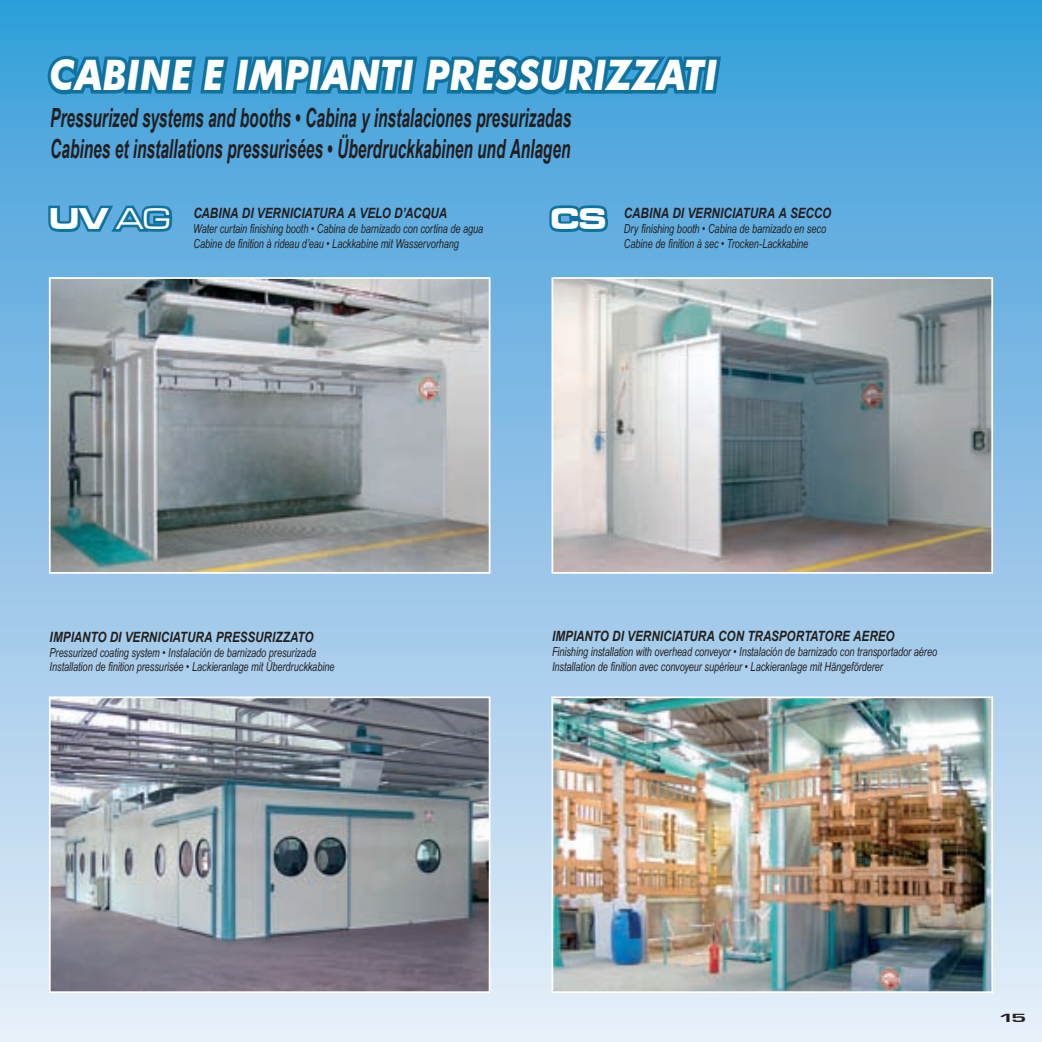
<style>
.page{position:relative;width:1042px;height:1042px;background:#fff}
.page>*{position:absolute;margin:0;border:0;box-sizing:border-box;transform-origin:0 0}
.t1{font:italic 700 42px "Futura BT";letter-spacing:.005em;color:#fff;scale:.9 1}
.t2{font:30.97px "Microgramma D Bold Exte";color:#fff}
.t3{font:italic 700 26.43px/31.7px "Arial Narrow";color:#231f20;scale:.72 1}
.t4{font:italic 700 14.17px "Arial Narrow";letter-spacing:.005em;color:#231f20}
.t5{font:italic 12.42px/14.9px "Arial Narrow";letter-spacing:-.005em;color:#231f20;scale:.9 1}
.t6{font:700 12.25px "Eurostile";color:#231f20;scale:2 1}
.s1{font-family:"Microgramma D Medi Exte"}
</style>
<div class="page">
<div style="left:0;top:0;width:1042px;height:1042px;background:linear-gradient(to bottom,#399cd9,#eaedf8)"></div>
<img style="left:52px;top:280px;width:435px;height:291px">
<div style="left:49px;top:277px;width:441px;height:297px;border:2px solid #fff"></div>
<img style="left:554px;top:280px;width:436px;height:291px">
<div style="left:551px;top:277px;width:442px;height:297px;border:2px solid #fff"></div>
<img style="left:554px;top:699px;width:436px;height:291px">
<div style="left:551px;top:696px;width:442px;height:297px;border:2px solid #fff"></div>
<img style="left:52px;top:699px;width:435px;height:291px">
<div style="left:49px;top:696px;width:441px;height:297px;border:2px solid #fff"></div>
<svg style="left:43px;top:0;width:682px;height:149px;background:#3499ce"></svg>
<svg style="left:46px;top:202px;width:130px;height:34px;background:#368ebe"></svg>
<svg style="left:546px;top:201px;width:66px;height:35px;background:#308ab9"></svg>
<h1 class="t1" style="left:50px;top:50px;width:744px">CABINE E IMPIANTI PRESSURIZZATI</h1>
<h3 class="t3" style="left:50px;top:100px;width:725px">Pressurized systems and booths • Cabina y instalaciones presurizadas<br>Cabines et installations pressurisées • Überdruckkabinen und Anlagen</h3>
<p class="t4" style="left:193px;top:203px;width:96px">CA BINA DI VERNICIATU</p>
<p class="t4" style="left:328px;top:203px;width:112px">RA A VELO D’ACQUA</p>
<p class="t5" style="left:193px;top:221px;width:324px">Water curtain finishing booth • Cabina de barnizado con cortina de agua<br>Cabine de finition à rideau d’eau • Lackkabine mit Wasservorhang</p>
<h2 class="t2" style="left:50px;top:198px;width:122px">UV <span class="s1">AG</span></h2>
<h2 class="t2" style="left:551px;top:198px;width:57px">CS</h2>
<p class="t4" style="left:624px;top:203px;width:96px">CA BINA DI VERNICIATU</p>
<p class="t4" style="left:758px;top:203px;width:57px">RA A SECCO</p>
<p class="t5" style="left:624px;top:221px;width:226px">Dry finishing booth • Cabina de barnizado en seco<br>Cabine de finition à sec • Trocken-Lackkabine</p>
<p class="t4" style="left:50px;top:626px;width:22px">IMPIANTO</p>
<p class="t4" style="left:110px;top:626px;width:47px">DI VERNICIATU</p>
<p class="t4" style="left:195px;top:626px;width:85px">RA PRESSURIZZATO</p>
<p class="t5" style="left:50px;top:644px;width:318px">Pressurized coating system • Instalación de barnizado presurizada<br>Installation de finition pressurisée • Lackieranlage mit Überdruckkabine</p>
<p class="t4" style="left:552px;top:626px;width:22px">IMPIANTO</p>
<p class="t4" style="left:612px;top:626px;width:47px">DI VERNICIATU</p>
<p class="t4" style="left:698px;top:626px;width:30px">RA CON</p>
<p class="t4" style="left:747px;top:626px;width:25px">TRASPO</p>
<p class="t4" style="left:796px;top:626px;width:17px">RTATO</p>
<p class="t4" style="left:833px;top:626px;width:62px">RE AEREO</p>
<p class="t5" style="left:552px;top:644px;width:429px">Finishing installation with overhead conveyor • Instalación de barnizado con transportador aéreo<br>Installation de finition avec convoyeur supérieur • Lackieranlage mit Hängeförderer</p>
<p class="t6" style="left:999px;top:1011px;width:15px">15</p>
</div>
